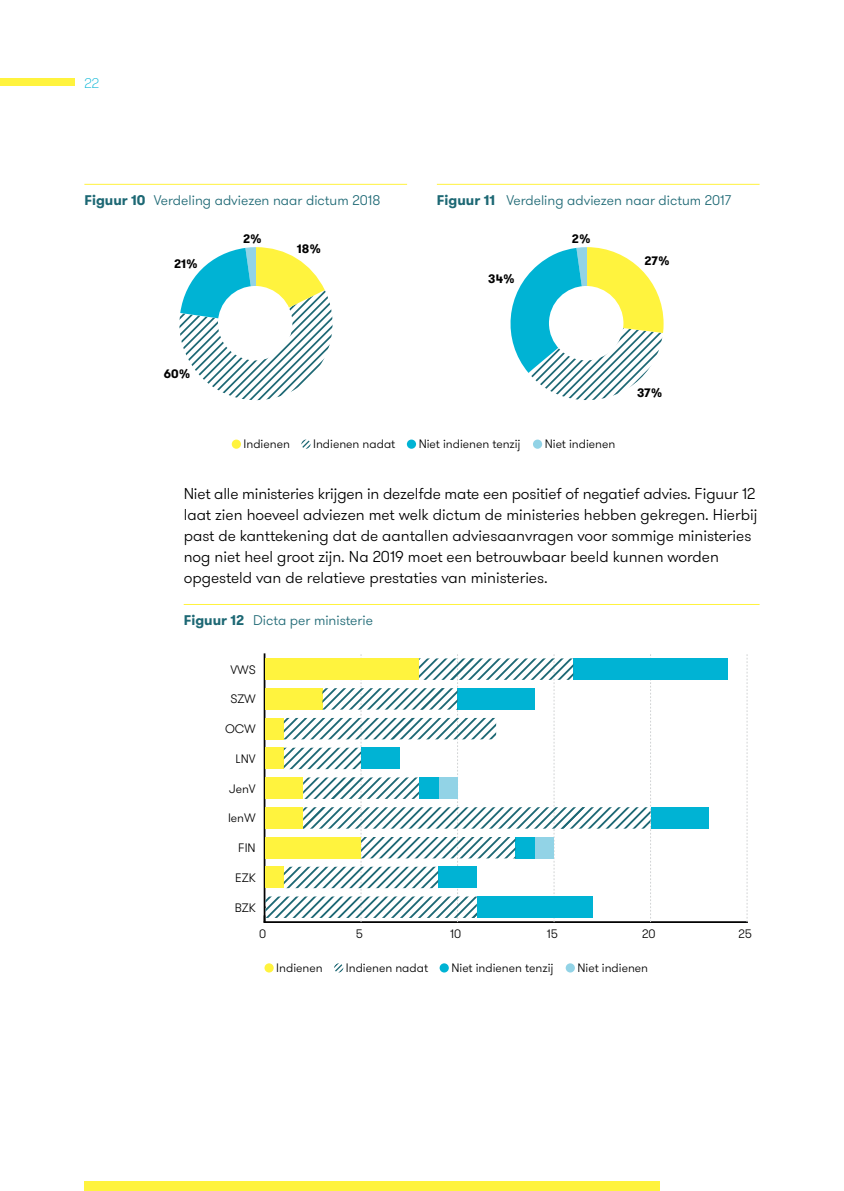
<style>
.page{position:relative;width:844px;height:1191px;background:#fff}
.page>*{position:absolute;margin:0;border:0;box-sizing:border-box;transform-origin:0 0}
.t1{font:300 15.75px/21px "GT Walsheim";color:#000}
.t2{font:300 14px "GT Walsheim";color:#1d6874}
.t3{font:100 14px "GT Walsheim";color:#00b3d4}
.t4{font:300 12.25px "GT Walsheim";color:#000}
.t5{font:700 12.25px "GT Walsheim";color:#000}
.s1{font-weight:700}
</style>
<div class="page">
<div style="left:0;top:79px;width:74px;height:7px;background:#fff33e"></div>
<div style="left:84px;top:1181px;width:576px;height:10px;background:#fff33e"></div>
<hr style="left:184px;top:604px;width:575px;height:1px;background:#fff33e">
<hr style="left:264px;top:921px;width:482px;height:2px;background:#000">
<svg style="left:746px;top:654px;width:1px;height:268px"></svg>
<div style="left:573px;top:658px;width:154px;height:22px;background:#00b3d4"></div>
<div style="left:650px;top:807px;width:58px;height:21px;background:#00b3d4"></div>
<div style="left:264px;top:963px;width:9px;height:9px;background:#fff33e;border-radius:50%"></div>
<div style="left:439px;top:963px;width:9px;height:9px;background:#00b3d4;border-radius:50%"></div>
<div style="left:565px;top:963px;width:9px;height:9px;background:#92d3e6;border-radius:50%"></div>
<svg style="left:263px;top:654px;width:155px;height:268px"></svg>
<svg style="left:265px;top:658px;width:9px;height:260px"></svg>
<svg style="left:274px;top:658px;width:9px;height:260px"></svg>
<svg style="left:283px;top:658px;width:9px;height:260px"></svg>
<svg style="left:292px;top:658px;width:9px;height:260px"></svg>
<svg style="left:301px;top:658px;width:9px;height:260px"></svg>
<svg style="left:310px;top:658px;width:9px;height:260px"></svg>
<svg style="left:319px;top:658px;width:9px;height:260px"></svg>
<svg style="left:328px;top:658px;width:9px;height:260px"></svg>
<svg style="left:337px;top:658px;width:9px;height:260px"></svg>
<svg style="left:346px;top:658px;width:8px;height:260px"></svg>
<svg style="left:354px;top:658px;width:9px;height:260px"></svg>
<svg style="left:363px;top:658px;width:9px;height:260px"></svg>
<svg style="left:372px;top:658px;width:9px;height:260px"></svg>
<svg style="left:381px;top:658px;width:9px;height:260px"></svg>
<svg style="left:390px;top:658px;width:9px;height:260px"></svg>
<svg style="left:399px;top:658px;width:9px;height:260px"></svg>
<svg style="left:408px;top:658px;width:9px;height:260px"></svg>
<svg style="left:417px;top:658px;width:9px;height:260px"></svg>
<svg style="left:426px;top:658px;width:9px;height:260px"></svg>
<svg style="left:435px;top:658px;width:9px;height:260px"></svg>
<svg style="left:444px;top:658px;width:9px;height:260px"></svg>
<svg style="left:453px;top:658px;width:9px;height:260px"></svg>
<svg style="left:462px;top:658px;width:9px;height:260px"></svg>
<svg style="left:471px;top:658px;width:9px;height:260px"></svg>
<svg style="left:480px;top:658px;width:9px;height:260px"></svg>
<svg style="left:489px;top:658px;width:9px;height:260px"></svg>
<svg style="left:498px;top:654px;width:153px;height:268px"></svg>
<svg style="left:334px;top:963px;width:9px;height:9px"></svg>
<hr style="left:84px;top:184px;width:323px;height:1px;background:#fff33e">
<hr style="left:437px;top:184px;width:322px;height:1px;background:#fff33e">
<svg style="left:179px;top:247px;width:154px;height:154px"></svg>
<div style="left:218px;top:286px;width:74px;height:74px;background:#fff;border-radius:50%"></div>
<svg style="left:510px;top:247px;width:153px;height:153px"></svg>
<div style="left:549px;top:286px;width:74px;height:74px;background:#fff;border-radius:50%"></div>
<div style="left:232px;top:439px;width:9px;height:10px;background:#fff33e;border-radius:50%"></div>
<svg style="left:301px;top:439px;width:9px;height:10px"></svg>
<div style="left:407px;top:439px;width:9px;height:10px;background:#00b3d4;border-radius:50%"></div>
<div style="left:533px;top:439px;width:9px;height:10px;background:#92d3e6;border-radius:50%"></div>
<p class="t3" style="left:84px;top:74px;width:16px">22</p>
<p class="t2" style="left:84px;top:191px;width:297px"><span class="s1">Figuur 10</span> Verdeling adviezen naar dictum 2018</p>
<p class="t2" style="left:437px;top:191px;width:296px"><span class="s1">Figuur 11</span> Verdeling adviezen naar dictum 2017</p>
<p class="t5" style="left:297px;top:241px;width:26px">18%</p>
<p class="t5" style="left:243px;top:230px;width:20px">2%</p>
<p class="t5" style="left:571px;top:230px;width:20px">2%</p>
<p class="t5" style="left:644px;top:253px;width:27px">27%</p>
<p class="t5" style="left:174px;top:256px;width:25px">21%</p>
<p class="t5" style="left:164px;top:366px;width:28px">60%</p>
<p class="t5" style="left:488px;top:270px;width:28px">34%</p>
<p class="t4" style="left:243px;top:436px;width:48px">Indienen</p>
<p class="t4" style="left:313px;top:436px;width:84px">Indienen nadat</p>
<p class="t4" style="left:418px;top:436px;width:103px">Niet indienen tenzĳ</p>
<p class="t4" style="left:544px;top:436px;width:72px">Niet indienen</p>
<p class="t5" style="left:637px;top:385px;width:27px">37%</p>
<p class="t1" style="left:184px;top:483px;width:575px">Niet alle ministeries krijgen in dezelfde mate een positief of negatief advies. Figuur 12 laat zien hoeveel adviezen met welk dictum de ministeries hebben gekregen. Hierbij past de kanttekening dat de aantallen adviesaanvragen voor sommige ministeries nog niet heel groot zijn. Na 2019 moet een betrouwbaar beeld kunnen worden opgesteld van de relatieve prestaties van ministeries.</p>
<p class="t2" style="left:184px;top:611px;width:191px"><span class="s1">Figuur 12</span> Dicta per ministerie</p>
<p class="t4" style="left:230px;top:661px;width:27px">VWS</p>
<p class="t4" style="left:230px;top:691px;width:27px">SZW</p>
<p class="t4" style="left:225px;top:721px;width:32px">OCW</p>
<p class="t4" style="left:235px;top:751px;width:22px">LNV</p>
<p class="t4" style="left:229px;top:780px;width:28px">JenV</p>
<p class="t4" style="left:228px;top:810px;width:29px">IenW</p>
<p class="t4" style="left:238px;top:840px;width:19px">FIN</p>
<p class="t4" style="left:235px;top:870px;width:22px">EZK</p>
<p class="t4" style="left:235px;top:899px;width:22px">BZK</p>
<p class="t4" style="left:259px;top:926px;width:9px">0</p>
<p class="t4" style="left:355px;top:926px;width:9px">5</p>
<p class="t4" style="left:450px;top:926px;width:13px">10</p>
<p class="t4" style="left:546px;top:926px;width:13px">15</p>
<p class="t4" style="left:642px;top:926px;width:15px">20</p>
<p class="t4" style="left:738px;top:926px;width:15px">25</p>
<p class="t4" style="left:276px;top:960px;width:48px">Indienen</p>
<p class="t4" style="left:346px;top:960px;width:84px">Indienen nadat</p>
<p class="t4" style="left:451px;top:960px;width:103px">Niet indienen tenzĳ</p>
<p class="t4" style="left:577px;top:960px;width:72px">Niet indienen</p>
</div>
